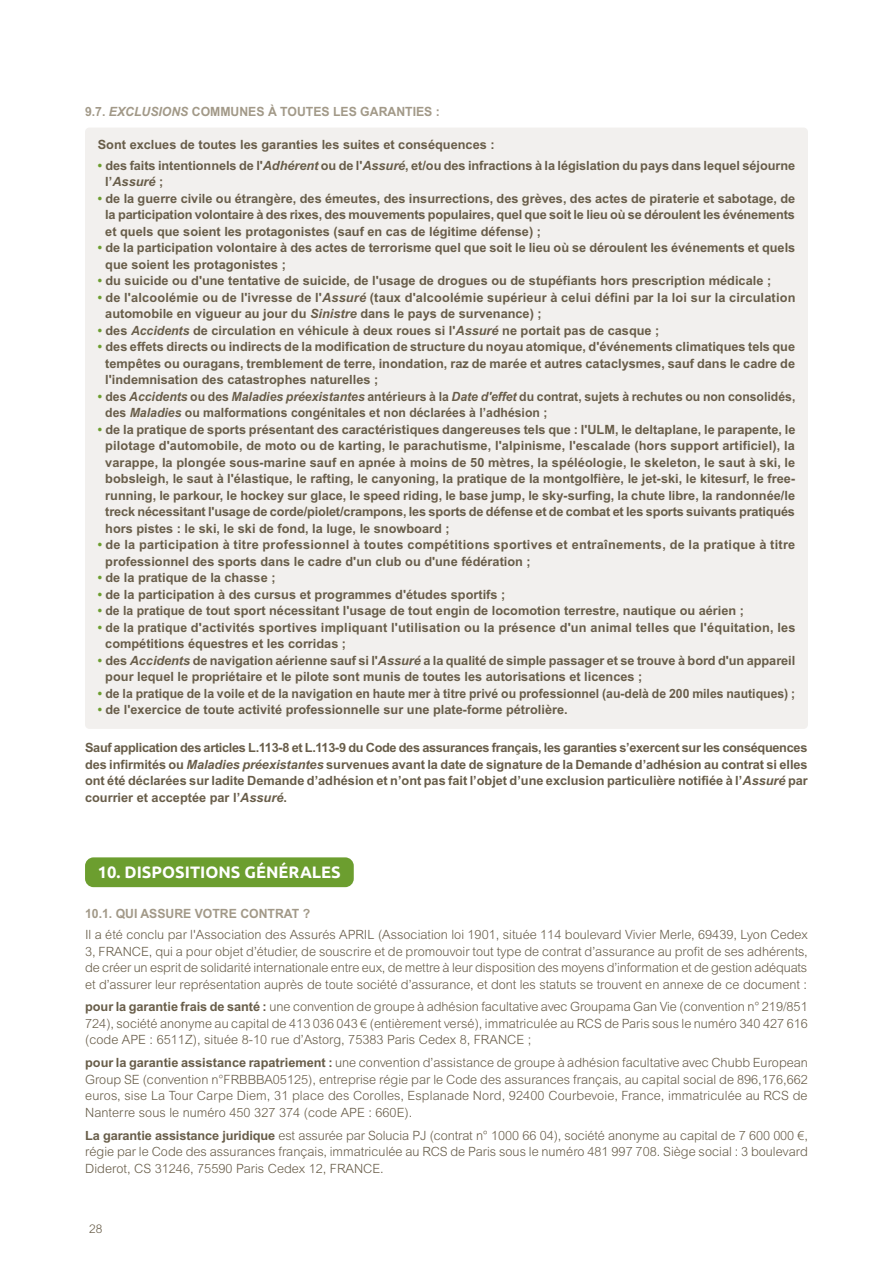
<style>
.page{position:relative;width:893px;height:1263px;background:#fff}
.page>*{position:absolute;margin:0;border:0;box-sizing:border-box;transform-origin:0 0}
.t1{font:700 16.5px "Ubuntu";color:#fff}
.t2{font:700 12.75px/16.5px "Arial";color:#685d49}
.t3{font:300 12.75px/16.5px "Arial";color:#685d49;text-align:justify}
.t4{font:700 12.75px/16.5px "Arial";color:#685d49;scale:.96 1}
.t5{font:700 12.75px/16.5px "Arial";letter-spacing:.02em;color:#685d49}
.t6{font:700 12.75px "Arial";color:#a29988;scale:.96 1}
.t7{font:300 12px "Arial";color:#685d49}
.s1{font-style:italic}
.s2{color:#6c9e2f}
.s3{font-weight:700}
</style>
<div class="page">
<div style="left:85px;top:128px;width:723px;height:601px;background:#f2f0ee;border-radius:4px"></div>
<div style="left:85px;top:857px;width:269px;height:30px;background:#6c9e2f;border-radius:9px"></div>
<p class="t6" style="left:85px;top:104px;width:371px">9.7. <span class="s1">EXCLUSIONS</span> COMMUNES À TOUTES LES GARANTIES :</p>
<p class="t2" style="left:98px;top:136px;width:398px">Sont exclues de toutes les garanties les suites et conséquences :</p>
<p class="t2" style="left:105px;top:157px;width:691px;text-indent:-7px"><span class="s2">•</span> des faits intentionnels de l'<span class="s1">Adhérent</span> ou de l'<span class="s1">Assuré</span>, et/ou des infractions à la législation du pays dans lequel séjourne l’<span class="s1">Assuré</span> ;</p>
<p class="t2" style="left:105px;top:190px;width:692px;text-align:justify;text-indent:-7px"><span class="s2">•</span> de la guerre civile ou étrangère, des émeutes, des insurrections, des grèves, des actes de piraterie et sabotage, de la participation volontaire à des rixes, des mouvements populaires, quel que soit le lieu où se déroulent les événements et quels que soient les protagonistes (sauf en cas de légitime défense) ;</p>
<p class="t2" style="left:105px;top:240px;width:691px;text-indent:-7px"><span class="s2">•</span> de la participation volontaire à des actes de terrorisme quel que soit le lieu où se déroulent les événements et quels que soient les protagonistes ;</p>
<p class="t2" style="left:98px;top:273px;width:675px"><span class="s2">•</span> du suicide ou d'une tentative de suicide, de l'usage de drogues ou de stupéfiants hors prescription médicale ;</p>
<p class="t2" style="left:105px;top:289px;width:692px;text-indent:-7px"><span class="s2">•</span> de l'alcoolémie ou de l'ivresse de l'<span class="s1">Assuré</span> (taux d'alcoolémie supérieur à celui défini par la loi sur la circulation automobile en vigueur au jour du <span class="s1">Sinistre</span> dans le pays de survenance) ;</p>
<p class="t2" style="left:98px;top:322px;width:563px"><span class="s2">•</span> des <span class="s1">Accidents</span> de circulation en véhicule à deux roues si l'<span class="s1">Assuré</span> ne portait pas de casque ;</p>
<p class="t2" style="left:105px;top:339px;width:691px;text-align:justify;text-indent:-7px"><span class="s2">•</span> des effets directs ou indirects de la modification de structure du noyau atomique, d'événements climatiques tels que tempêtes ou ouragans, tremblement de terre, inondation, raz de marée et autres cataclysmes, sauf dans le cadre de l'indemnisation des catastrophes naturelles ;</p>
<p class="t4" style="left:105px;top:388px;width:720px;text-indent:-7px"><span class="s2">•</span> des <span class="s1">Accidents</span> ou des <span class="s1">Maladies préexistantes</span> antérieurs à la <span class="s1">Date d'effet</span> du contrat, sujets à rechutes ou non consolidés, des <span class="s1">Maladies</span> ou malformations congénitales et non déclarées à l’adhésion ;</p>
<p class="t2" style="left:105px;top:421px;width:692px;text-align:justify;text-indent:-7px"><span class="s2">•</span> de la pratique de sports présentant des caractéristiques dangereuses tels que : l'ULM, le deltaplane, le parapente, le pilotage d'automobile, de moto ou de karting, le parachutisme, l'alpinisme, l'escalade (hors support artificiel), la varappe, la plongée sous-marine sauf en apnée à moins de 50 mètres, la spéléologie, le skeleton, le saut à ski, le bobsleigh, le saut à l'élastique, le rafting, le canyoning, la pratique de la montgolfière, le jet-ski, le kitesurf, le free&shy;running, le parkour, le hockey sur glace, le speed riding, le base jump, le sky-surfing, la chute libre, la randonnée/le treck nécessitant l'usage de corde/piolet/crampons, les sports de défense et de combat et les sports suivants pratiqués hors pistes : le ski, le ski de fond, la luge, le snowboard ;</p>
<p class="t5" style="left:105px;top:537px;width:692px;text-indent:-7px"><span class="s2">•</span> de la participation à titre professionnel à toutes compétitions sportives et entraînements, de la pratique à titre professionnel des sports dans le cadre d'un club ou d'une fédération ;</p>
<p class="t2" style="left:98px;top:570px;width:179px"><span class="s2">•</span> de la pratique de la chasse ;</p>
<p class="t2" style="left:98px;top:586px;width:409px"><span class="s2">•</span> de la participation à des cursus et programmes d'études sportifs ;</p>
<p class="t4" style="left:98px;top:603px;width:675px"><span class="s2">•</span> de la pratique de tout sport nécessitant l'usage de tout engin de locomotion terrestre, nautique ou aérien ;</p>
<p class="t4" style="left:105px;top:619px;width:721px;text-indent:-7px"><span class="s2">•</span> de la pratique d'activités sportives impliquant l'utilisation ou la présence d'un animal telles que l'équitation, les compétitions équestres et les corridas ;</p>
<p class="t2" style="left:105px;top:652px;width:691px;text-indent:-7px"><span class="s2">•</span> des <span class="s1">Accidents</span> de navigation aérienne sauf si l'<span class="s1">Assuré</span> a la qualité de simple passager et se trouve à bord d'un appareil pour lequel le propriétaire et le pilote sont munis de toutes les autorisations et licences ;</p>
<p class="t4" style="left:98px;top:685px;width:728px"><span class="s2">•</span> de la pratique de la voile et de la navigation en haute mer à titre privé ou professionnel (au-delà de 200 miles nautiques) ;</p>
<p class="t2" style="left:98px;top:702px;width:471px"><span class="s2">•</span> de l'exercice de toute activité professionnelle sur une plate-forme pétrolière.</p>
<p class="t2" style="left:85px;top:739px;width:724px;text-align:justify">Sauf application des articles L.113-8 et L.113-9 du Code des assurances français, les garanties s’exercent sur les conséquences des infirmités ou <span class="s1">Maladies préexistantes</span> survenues avant la date de signature de la Demande d’adhésion au contrat si elles ont été déclarées sur ladite Demande d’adhésion et n’ont pas fait l’objet d’une exclusion particulière notifiée à l’<span class="s1">Assuré</span> par courrier et acceptée par l’<span class="s1">Assuré</span>.</p>
<p class="t1" style="left:98px;top:862px;width:244px">10. DISPOSITIONS GÉNÉRALES</p>
<p class="t6" style="left:85px;top:906px;width:236px">10.1. QUI ASSURE VOTRE CONTRAT ?</p>
<p class="t3" style="left:85px;top:926px;width:724px">Il a été conclu par l'Association des Assurés APRIL (Association loi 1901, située 114 boulevard Vivier Merle, 69439, Lyon Cedex 3, FRANCE, qui a pour objet d’étudier, de souscrire et de promouvoir tout type de contrat d’assurance au profit de ses adhérents, de créer un esprit de solidarité internationale entre eux, de mettre à leur disposition des moyens d’information et de gestion adéquats et d’assurer leur représentation auprès de toute société d’assurance, et dont les statuts se trouvent en annexe de ce document :</p>
<p class="t3" style="left:85px;top:999px;width:724px"><span class="s3">pour la garantie frais de santé :</span> une convention de groupe à adhésion facultative avec Groupama Gan Vie (convention n° 219/851<br>724), société anonyme au capital de 413 036 043 € (entièrement versé), immatriculée au RCS de Paris sous le numéro 340 427 616 (code APE : 6511Z), située 8-10 rue d’Astorg, 75383 Paris Cedex 8, FRANCE ;</p>
<p class="t3" style="left:85px;top:1054px;width:724px"><span class="s3">pour la garantie assistance rapatriement :</span> une convention d’assistance de groupe à adhésion facultative avec Chubb European Group SE (convention n°FRBBBA05125), entreprise régie par le Code des assurances français, au capital social de 896,176,662 euros, sise La Tour Carpe Diem, 31 place des Corolles, Esplanade Nord, 92400 Courbevoie, France, immatriculée au RCS de Nanterre sous le numéro 450 327 374 (code APE : 660E).</p>
<p class="t3" style="left:85px;top:1127px;width:724px"><span class="s3">La garantie assistance juridique</span> est assurée par Solucia PJ (contrat n° 1000 66 04), société anonyme au capital de 7 600 000 €, régie par le Code des assurances français, immatriculée au RCS de Paris sous le numéro 481 997 708. Siège social : 3 boulevard Diderot, CS 31246, 75590 Paris Cedex 12, FRANCE.</p>
<p class="t7" style="left:89px;top:1222px;width:15px">28</p>
</div>
